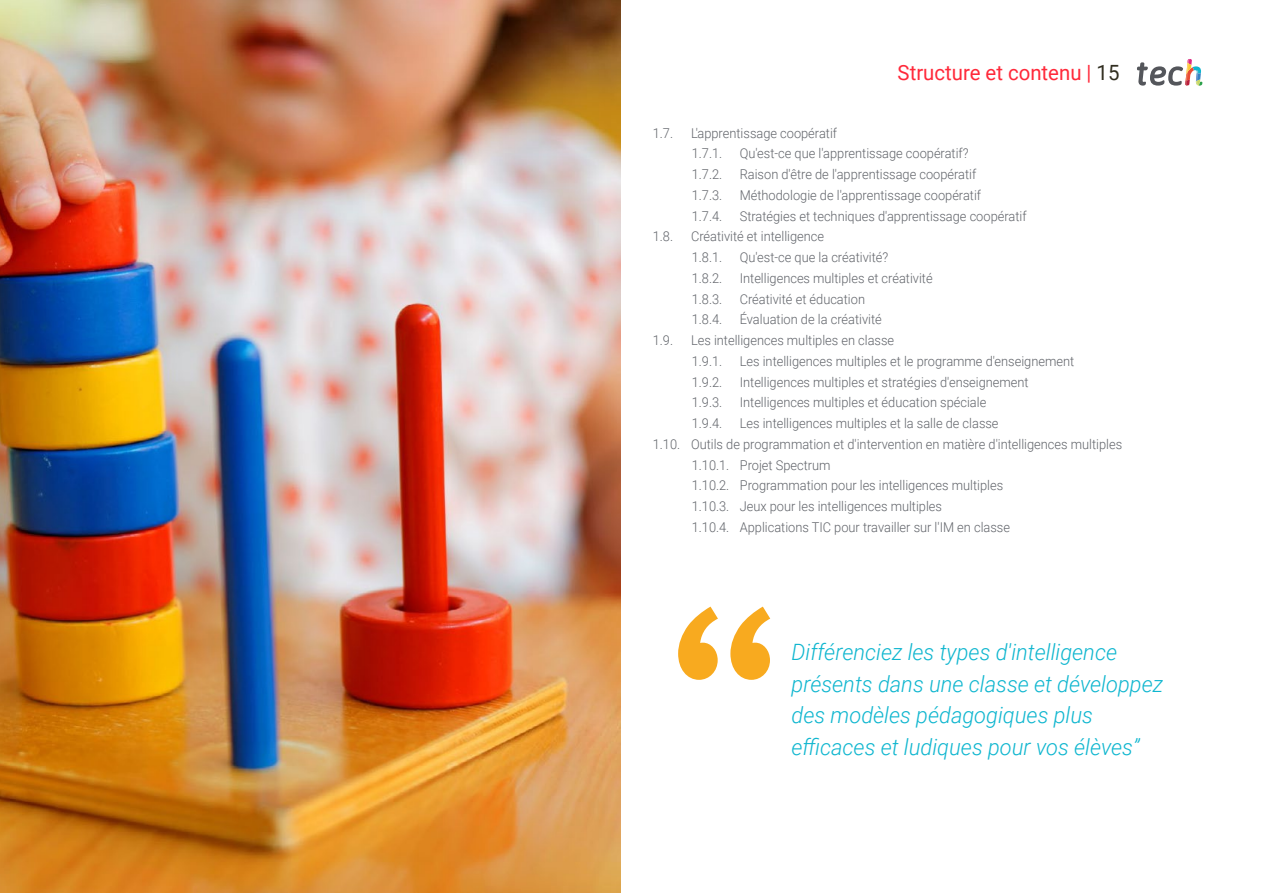
<style>
.page{position:relative;width:1263px;height:893px;background:#fff}
.page>*{position:absolute;margin:0;border:0;box-sizing:border-box;transform-origin:0 0}
.t1{font:italic 300 22.5px/31.5px "Roboto";color:#0fb6cf}
.t2{font:21px "Roboto";color:#ff293a}
.t3{font:300 13.5px/20.7px "Roboto";color:#61646a;scale:.95 1}
.s1{color:#312e20}
</style>
<div class="page">
<svg style="left:1137px;top:59px;width:65px;height:27px"></svg>
<img style="left:0;top:0;width:621px;height:893px">
<svg style="left:678px;top:607px;width:92px;height:73px"></svg>
<h2 class="t2" style="left:898px;top:57px;width:223px">Structure et contenu | <span class="s1">15</span></h2>
<p class="t3" style="left:653px;top:122px;width:23px">1.7.</p>
<p class="t3" style="left:691px;top:122px;width:155px">L'apprentissage coopératif<br>1.7.1.</p>
<p class="t3" style="left:740px;top:143px;width:242px">Qu'est-ce que l'apprentissage coopératif?</p>
<p class="t3" style="left:692px;top:164px;width:34px">1.7.2.</p>
<p class="t3" style="left:740px;top:164px;width:250px">Raison d'être de l'apprentissage coopératif</p>
<p class="t3" style="left:692px;top:184px;width:34px">1.7.3.</p>
<p class="t3" style="left:740px;top:184px;width:256px">Méthodologie de l'apprentissage coopératif</p>
<p class="t3" style="left:692px;top:205px;width:34px">1.7.4.</p>
<p class="t3" style="left:740px;top:205px;width:303px">Stratégies et techniques d'apprentissage coopératif</p>
<p class="t3" style="left:653px;top:226px;width:23px">1.8.</p>
<p class="t3" style="left:691px;top:226px;width:142px">Créativité et intelligence<br>1.8.1.</p>
<p class="t3" style="left:740px;top:247px;width:158px">Qu'est-ce que la créativité?</p>
<p class="t3" style="left:692px;top:267px;width:34px">1.8.2.</p>
<p class="t3" style="left:740px;top:267px;width:205px">Intelligences multiples et créativité</p>
<p class="t3" style="left:692px;top:288px;width:34px">1.8.3.</p>
<p class="t3" style="left:740px;top:288px;width:133px">Créativité et éducation</p>
<p class="t3" style="left:692px;top:309px;width:34px">1.8.4.</p>
<p class="t3" style="left:740px;top:309px;width:151px">Évaluation de la créativité</p>
<p class="t3" style="left:653px;top:330px;width:23px">1.9.</p>
<p class="t3" style="left:691px;top:330px;width:215px">Les intelligences multiples en classe<br>1.9.1.</p>
<p class="t3" style="left:740px;top:350px;width:354px">Les intelligences multiples et le programme d'enseignement</p>
<p class="t3" style="left:692px;top:371px;width:34px">1.9.2.</p>
<p class="t3" style="left:740px;top:371px;width:306px">Intelligences multiples et stratégies d'enseignement</p>
<p class="t3" style="left:692px;top:392px;width:34px">1.9.3.</p>
<p class="t3" style="left:740px;top:392px;width:261px">Intelligences multiples et éducation spéciale</p>
<p class="t3" style="left:692px;top:413px;width:34px">1.9.4.</p>
<p class="t3" style="left:740px;top:413px;width:274px">Les intelligences multiples et la salle de classe</p>
<p class="t3" style="left:653px;top:433px;width:496px">1.10. Outils de programmation et d'intervention en matière d'intelligences multiples</p>
<p class="t3" style="left:692px;top:454px;width:148px">1.10.1. Projet Spectrum</p>
<p class="t3" style="left:692px;top:475px;width:329px">1.10.2. Programmation pour les intelligences multiples</p>
<p class="t3" style="left:692px;top:496px;width:265px">1.10.3. Jeux pour les intelligences multiples</p>
<p class="t3" style="left:692px;top:516px;width:337px">1.10.4. Applications TIC pour travailler sur l'IM en classe</p>
<h1 class="t1" style="left:791px;top:635px;width:373px">Différenciez les types d'intelligence présents dans une classe et développez des modèles pédagogiques plus efficaces et ludiques pour vos élèves”</h1>
</div>
